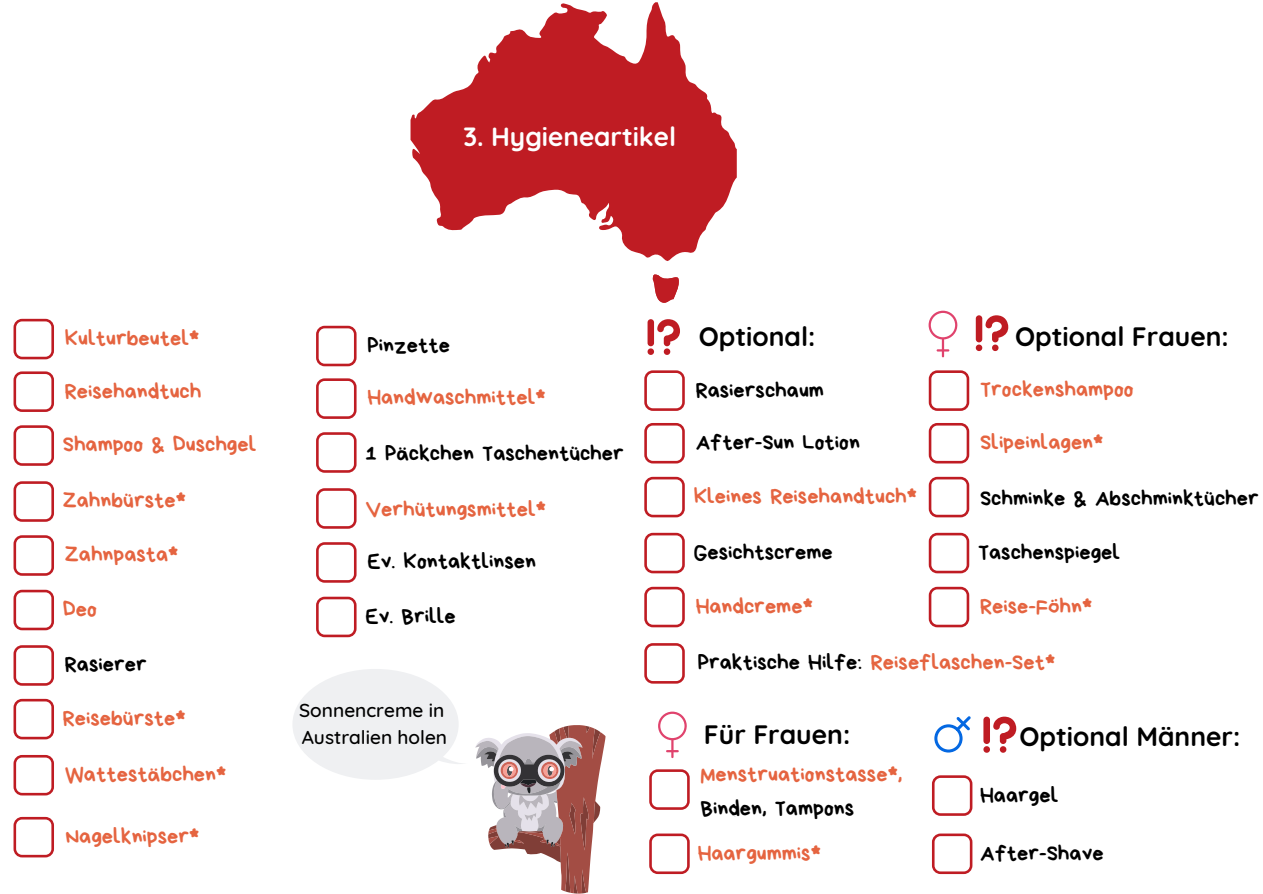
<style>
.page{position:relative;width:1263px;height:894px;background:#fff}
.page>*{position:absolute;margin:0;border:0;box-sizing:border-box;transform-origin:0 0}
.t1{font:700 26.55px "Quicksand";color:#000}
.t2{font:700 26.25px "Quicksand";color:#fff}
.t3{font:22.2px "Bryndan Write";color:#e56440}
.t4{font:22.2px "Bryndan Write";color:#000}
.t5{font:500 19.05px/26.4px "Quicksand";color:#000}
.s1{color:#000}
</style>
<div class="page">
<svg style="left:410px;top:2px;width:327px;height:259px;fill:#bf1c23"></svg>
<svg style="left:653px;top:274px;width:26px;height:29px"></svg>
<svg style="left:14px;top:319px;width:40px;height:40px"></svg>
<svg style="left:14px;top:371px;width:40px;height:41px"></svg>
<svg style="left:14px;top:425px;width:40px;height:40px"></svg>
<svg style="left:14px;top:481px;width:40px;height:40px"></svg>
<svg style="left:14px;top:535px;width:40px;height:40px"></svg>
<svg style="left:14px;top:645px;width:40px;height:40px"></svg>
<svg style="left:14px;top:698px;width:40px;height:41px"></svg>
<svg style="left:14px;top:589px;width:40px;height:41px"></svg>
<svg style="left:14px;top:755px;width:40px;height:40px"></svg>
<svg style="left:14px;top:816px;width:40px;height:41px"></svg>
<svg style="left:316px;top:325px;width:41px;height:41px"></svg>
<svg style="left:316px;top:378px;width:41px;height:41px"></svg>
<svg style="left:316px;top:432px;width:41px;height:40px"></svg>
<svg style="left:316px;top:488px;width:41px;height:40px"></svg>
<svg style="left:316px;top:542px;width:41px;height:40px"></svg>
<svg style="left:316px;top:596px;width:41px;height:41px"></svg>
<svg style="left:475px;top:725px;width:130px;height:168px"></svg>
<svg style="left:293px;top:669px;width:170px;height:110px"></svg>
<svg style="left:644px;top:370px;width:41px;height:41px"></svg>
<svg style="left:644px;top:423px;width:41px;height:40px"></svg>
<svg style="left:644px;top:476px;width:41px;height:41px"></svg>
<svg style="left:644px;top:532px;width:41px;height:41px"></svg>
<svg style="left:644px;top:586px;width:41px;height:41px"></svg>
<svg style="left:647px;top:319px;width:33px;height:36px"></svg>
<div style="left:647px;top:319px;width:7px;height:27px;background:#bf1c23;border-radius:3px"></div>
<svg style="left:649px;top:769px;width:41px;height:40px"></svg>
<svg style="left:649px;top:833px;width:41px;height:40px"></svg>
<svg style="left:658px;top:711px;width:29px;height:46px"></svg>
<svg style="left:976px;top:315px;width:32px;height:36px"></svg>
<div style="left:976px;top:315px;width:6px;height:27px;background:#bf1c23;border-radius:3px"></div>
<svg style="left:929px;top:310px;width:29px;height:47px"></svg>
<svg style="left:929px;top:370px;width:40px;height:41px"></svg>
<svg style="left:929px;top:423px;width:40px;height:40px"></svg>
<svg style="left:929px;top:476px;width:40px;height:41px"></svg>
<svg style="left:929px;top:532px;width:40px;height:41px"></svg>
<svg style="left:929px;top:586px;width:40px;height:41px"></svg>
<svg style="left:934px;top:716px;width:37px;height:36px"></svg>
<svg style="left:983px;top:716px;width:33px;height:36px"></svg>
<div style="left:983px;top:716px;width:7px;height:27px;background:#bf1c23;border-radius:3px"></div>
<svg style="left:932px;top:775px;width:40px;height:40px"></svg>
<svg style="left:932px;top:833px;width:40px;height:40px"></svg>
<svg style="left:644px;top:643px;width:41px;height:40px"></svg>
<p class="t2" style="left:463px;top:120px;width:214px">3. Hygieneartikel</p>
<p class="t3" style="left:65px;top:327px;width:136px">Kulturbeutel*</p>
<p class="t3" style="left:65px;top:379px;width:138px">Reisehandtuch</p>
<p class="t3" style="left:63px;top:433px;width:195px">Shampoo &amp; Duschgel</p>
<p class="t3" style="left:63px;top:489px;width:125px">Zahnbürste*</p>
<p class="t3" style="left:65px;top:543px;width:115px">Zahnpasta*</p>
<p class="t3" style="left:63px;top:598px;width:36px">Deo</p>
<p class="t4" style="left:65px;top:653px;width:83px">Rasierer</p>
<p class="t3" style="left:63px;top:707px;width:124px">Reisebürste*</p>
<p class="t3" style="left:65px;top:763px;width:163px">Wattestäbchen*</p>
<p class="t3" style="left:66px;top:825px;width:135px">Nagelknipser*</p>
<p class="t4" style="left:367px;top:334px;width:84px">Pinzette</p>
<p class="t3" style="left:367px;top:386px;width:180px">Handwaschmittel*</p>
<p class="t4" style="left:365px;top:442px;width:260px">1 Päckchen Taschentücher</p>
<p class="t3" style="left:365px;top:498px;width:182px">Verhütungsmittel*</p>
<p class="t4" style="left:367px;top:550px;width:170px">Ev. Kontaktlinsen</p>
<p class="t4" style="left:365px;top:605px;width:92px">Ev. Brille</p>
<p class="t5" style="left:299px;top:696px;width:149px">Sonnencreme in<br>Australien holen</p>
<p class="t1" style="left:699px;top:319px;width:118px">Optional:</p>
<p class="t4" style="left:696px;top:378px;width:130px">Rasierschaum</p>
<p class="t4" style="left:696px;top:431px;width:166px">After-Sun Lotion</p>
<p class="t3" style="left:694px;top:485px;width:225px">Kleines Reisehandtuch*</p>
<p class="t4" style="left:694px;top:541px;width:141px">Gesichtscreme</p>
<p class="t3" style="left:696px;top:595px;width:119px">Handcreme*</p>
<p class="t1" style="left:1015px;top:319px;width:215px">Optional Frauen:</p>
<p class="t3" style="left:980px;top:378px;width:155px">Trockenshampoo</p>
<p class="t3" style="left:980px;top:431px;width:125px">Slipeinlagen*</p>
<p class="t4" style="left:980px;top:487px;width:280px">Schminke &amp; Abschminktücher</p>
<p class="t4" style="left:978px;top:541px;width:144px">Taschenspiegel</p>
<p class="t3" style="left:980px;top:595px;width:113px">Reise-Föhn*</p>
<p class="t3" style="left:698px;top:651px;width:359px"><span class="s1">Praktische Hilfe:</span> Reiseflaschen-Set*</p>
<p class="t1" style="left:704px;top:716px;width:148px">Für Frauen:</p>
<p class="t3" style="left:701px;top:763px;width:203px">Menstruationstasse*,</p>
<p class="t4" style="left:701px;top:796px;width:155px">Binden, Tampons</p>
<p class="t3" style="left:698px;top:841px;width:125px">Haargummis*</p>
<p class="t1" style="left:1019px;top:719px;width:222px">Optional Männer:</p>
<p class="t4" style="left:980px;top:783px;width:80px">Haargel</p>
<p class="t4" style="left:980px;top:841px;width:125px">After-Shave</p>
</div>
